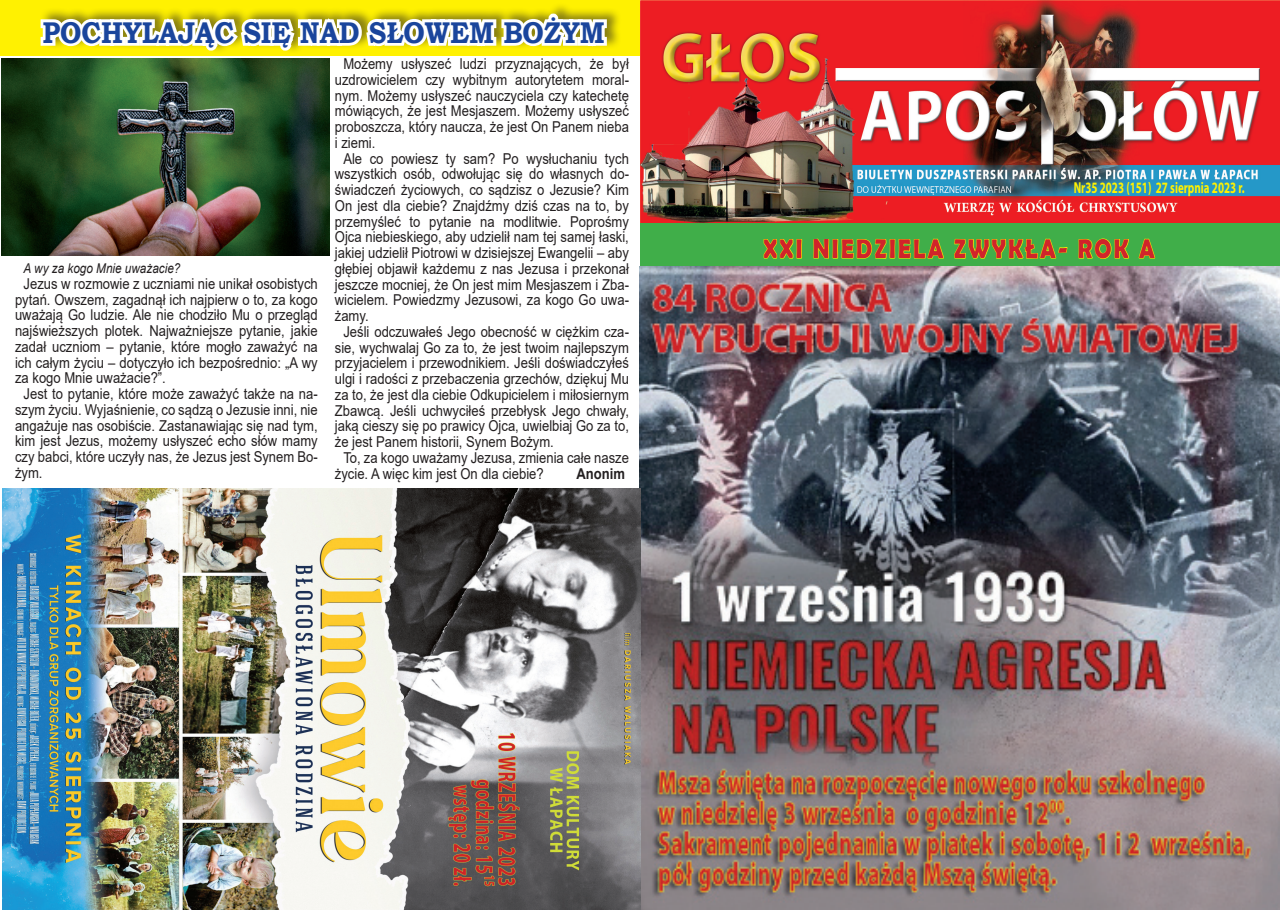
<style>
.page{position:relative;width:1280px;height:910px;background:#fff}
.page>*{position:absolute;margin:0;border:0;box-sizing:border-box;transform-origin:0 0}
.t1{font:700 30px "Bookman Old Style";color:#1a459c;scale:.89 1}
.t2{font:700 27px "Berlin Sans FB Demi";letter-spacing:.1em;color:#d1232a;scale:.84 1}
.t3{font:700 15.9px "Myriad Pro";color:#fff101;scale:.69 1}
.t4{font:15px/15.8px "Arial";color:#231f20;text-align:justify;scale:.87 1}
.t5{font:700 15px "Arial";color:#231f20;scale:.87 1}
.t6{font:italic 13.5px "Arial";color:#231f20;scale:.87 1}
</style>
<div class="page">
<img style="left:640px;top:1px;width:640px;height:222px">
<div style="left:640px;top:223px;width:640px;height:48px;background:#40ae49"></div>
<div style="left:0;top:0;width:640px;height:55px;background:#fff101"></div>
<div style="left:40px;top:2px;width:646px;height:88px;background:#231f20;opacity:.54"></div>
<svg style="left:37px;top:2px;width:574px;height:76px"></svg>
<svg style="left:763px;top:239px;width:39px;height:20px"></svg>
<svg style="left:813px;top:238px;width:131px;height:21px"></svg>
<svg style="left:954px;top:238px;width:114px;height:21px"></svg>
<svg style="left:1078px;top:238px;width:51px;height:21px"></svg>
<svg style="left:1138px;top:238px;width:17px;height:21px"></svg>
<img style="left:1px;top:58px;width:328px;height:198px">
<img style="left:640px;top:266px;width:640px;height:644px">
<img style="left:2px;top:488px;width:639px;height:422px">
<p class="t1" style="left:43px;top:11px;width:633px">POCHYLAJĄC SIĘ NAD SŁOWEM BOŻYM</p>
<p class="t6" style="left:24px;top:260px;width:182px">A wy za kogo Mnie uważacie?</p>
<p class="t4" style="left:15px;top:276px;width:349px;text-indent:9px">Jezus w rozmowie z uczniami nie unikał osobistych pytań. Owszem, zagadnął ich najpierw o to, za kogo uważają Go ludzie. Ale nie chodziło Mu o przegląd najświeższych plotek. Najważniejsze pytanie, jakie zadał uczniom – pytanie, które mogło zaważyć na ich całym życiu – dotyczyło ich bezpośrednio: „A wy za kogo Mnie uważacie?”.</p>
<p class="t4" style="left:15px;top:386px;width:350px;text-indent:9px">Jest to pytanie, które może zaważyć także na na&shy;szym życiu. Wyjaśnienie, co sądzą o Jezusie inni, nie angażuje nas osobiście. Zastanawiając się nad tym, kim jest Jezus, możemy usłyszeć echo słów mamy czy babci, które uczyły nas, że Jezus jest Synem Bo&shy;żym.</p>
<p class="t4" style="left:335px;top:56px;width:340px;text-indent:9px">Możemy usłyszeć ludzi przyznających, że był uzdrowicielem czy wybitnym autorytetem moral&shy;nym. Możemy usłyszeć nauczyciela czy katechetę mówiących, że jest Mesjaszem. Możemy usłyszeć proboszcza, który naucza, że jest On Panem nieba i ziemi.</p>
<p class="t4" style="left:335px;top:150px;width:340px;text-indent:9px">Ale co powiesz ty sam? Po wysłuchaniu tych wszystkich osób, odwołując się do własnych do&shy;świadczeń życiowych, co sądzisz o Jezusie? Kim On jest dla ciebie? Znajdźmy dziś czas na to, by przemyśleć to pytanie na modlitwie. Poprośmy Ojca niebieskiego, aby udzielił nam tej samej łaski, jakiej udzielił Piotrowi w dzisiejszej Ewangelii – aby głębiej objawił każdemu z nas Jezusa i przekonał jeszcze mocniej, że On jest mim Mesjaszem i Zba&shy;wicielem. Powiedzmy Jezusowi, za kogo Go uwa&shy;żamy.</p>
<p class="t4" style="left:335px;top:324px;width:340px;text-indent:9px">Jeśli odczuwałeś Jego obecność w ciężkim cza&shy;sie, wychwalaj Go za to, że jest twoim najlepszym przyjacielem i przewodnikiem. Jeśli doświadczyłeś ulgi i radości z przebaczenia grzechów, dziękuj Mu za to, że jest dla ciebie Odkupicielem i miłosiernym Zbawcą. Jeśli uchwyciłeś przebłysk Jego chwały, jaką cieszy się po prawicy Ojca, uwielbiaj Go za to, że jest Panem historii, Synem Bożym.</p>
<p class="t4" style="left:335px;top:449px;width:340px;line-height:16.5px;text-indent:9px">To, za kogo uważamy Jezusa, zmienia całe nasze życie. A więc kim jest On dla ciebie?</p>
<p class="t5" style="left:576px;top:463px;width:57px">Anonim</p>
<p class="t3" style="left:1074px;top:177px;width:249px">Nr35 2023 (151) 27 sierpnia 2023 r.</p>
<p class="t2" style="left:763px;top:233px;width:467px">XXI NIEDZIELA ZWYKŁA- ROK A</p>
</div>
